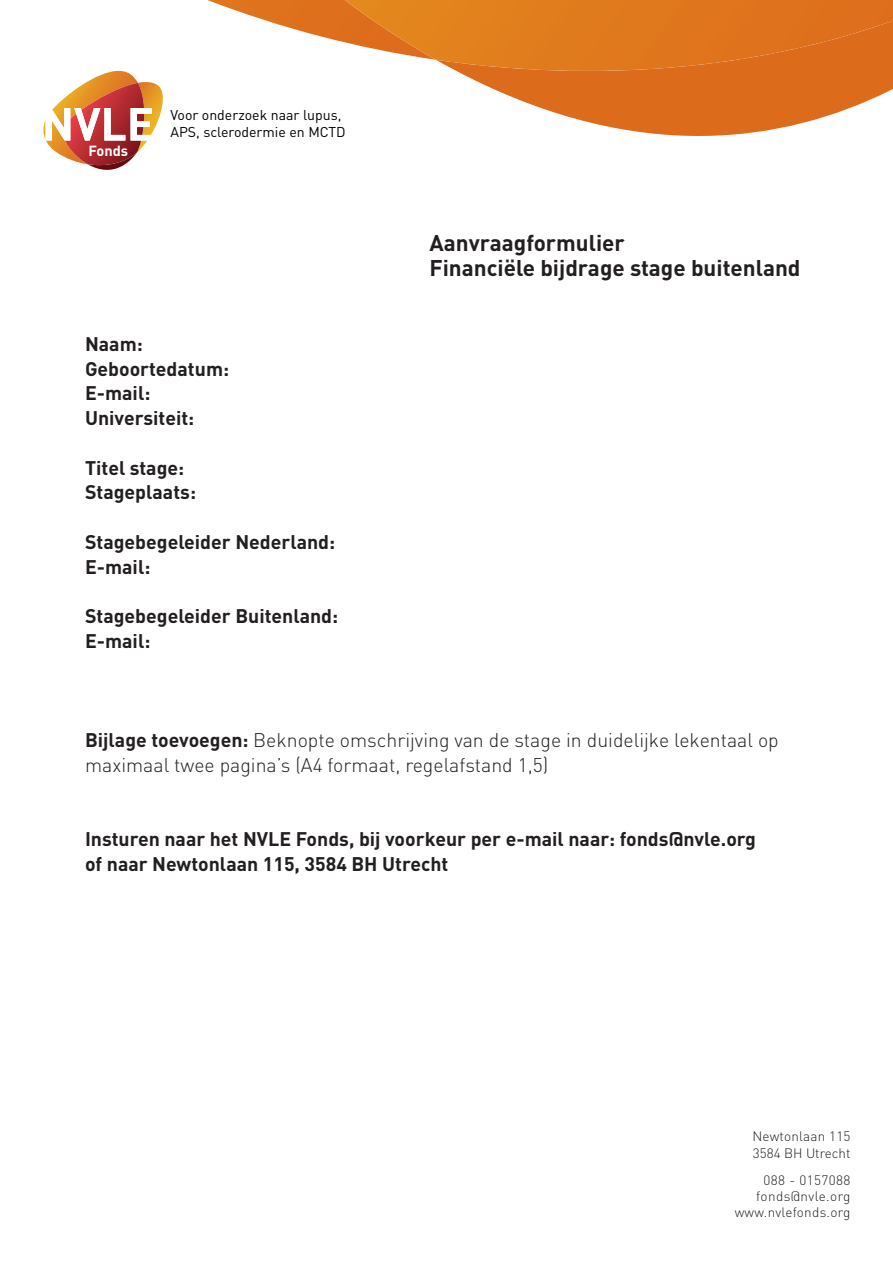
<style>
.page{position:relative;width:893px;height:1263px;background:#fff}
.page>*{position:absolute;margin:0;border:0;box-sizing:border-box;transform-origin:0 0}
.t1{font:700 22.5px/24.8px "DIN Pro GG";color:#231f20}
.t2{font:700 19.5px/24.8px "DIN Pro GG";color:#231f20}
.t3{font:300 19.5px/24.8px "DIN Pro GG";color:#231f20}
.t4{font:700 14.55px "DIN Pro GG";color:#fff}
.t5{font:14.1px/17px "DIN Pro GG";color:#000001}
.t6{font:300 13.5px/16.2px "DIN Pro GG";letter-spacing:.015em;color:#231f20}
.s1{font-weight:700}
</style>
<div class="page">
<svg style="left:480px;top:83px;width:413px;height:53px;fill:#dd6b1c"></svg>
<svg style="left:207px;top:0;width:138px;height:43px"></svg>
<svg style="left:345px;top:0;width:548px;height:83px;background:#e17f2d"></svg>
<svg style="left:43px;top:71px;width:120px;height:99px"></svg>
<p class="t4" style="left:88px;top:141px;width:41px">Fonds</p>
<p class="t5" style="left:170px;top:106px;width:177px">Voor onderzoek naar lupus,<br>APS, sclerodermie en MCTD</p>
<p class="t2" style="left:85px;top:331px;width:146px">Naam:<br>Geboortedatum:<br>E-mail:<br>Universiteit:</p>
<p class="t2" style="left:85px;top:454px;width:112px">Titel stage:<br>Stageplaats:</p>
<p class="t2" style="left:85px;top:529px;width:252px">Stagebegeleider Nederland:<br>E-mail:</p>
<p class="t2" style="left:85px;top:603px;width:255px">Stagebegeleider Buitenland:<br>E-mail:</p>
<p class="t1" style="left:429px;top:230px;width:373px">Aanvraagformulier<br>Financiële bijdrage stage buitenland</p>
<p class="t3" style="left:85px;top:727px;width:695px"><span class="s1">Bijlage toevoegen:</span> Beknopte omschrijving van de stage in duidelijke lekentaal op maximaal twee pagina’s (A4 formaat, regelafstand 1,5)</p>
<p class="t2" style="left:85px;top:826px;width:672px">Insturen naar het NVLE Fonds, bij voorkeur per e-mail naar: fonds@nvle.org of naar Newtonlaan 115, 3584 BH Utrecht</p>
<p class="t6" style="left:752px;top:1128px;width:99px">Newtonlaan 115<br>3584 BH Utrecht</p>
<p class="t6" style="left:735px;top:1171px;width:117px;text-align:right">088 - 0157088 fonds@nvle.org www.nvlefonds.org</p>
</div>
